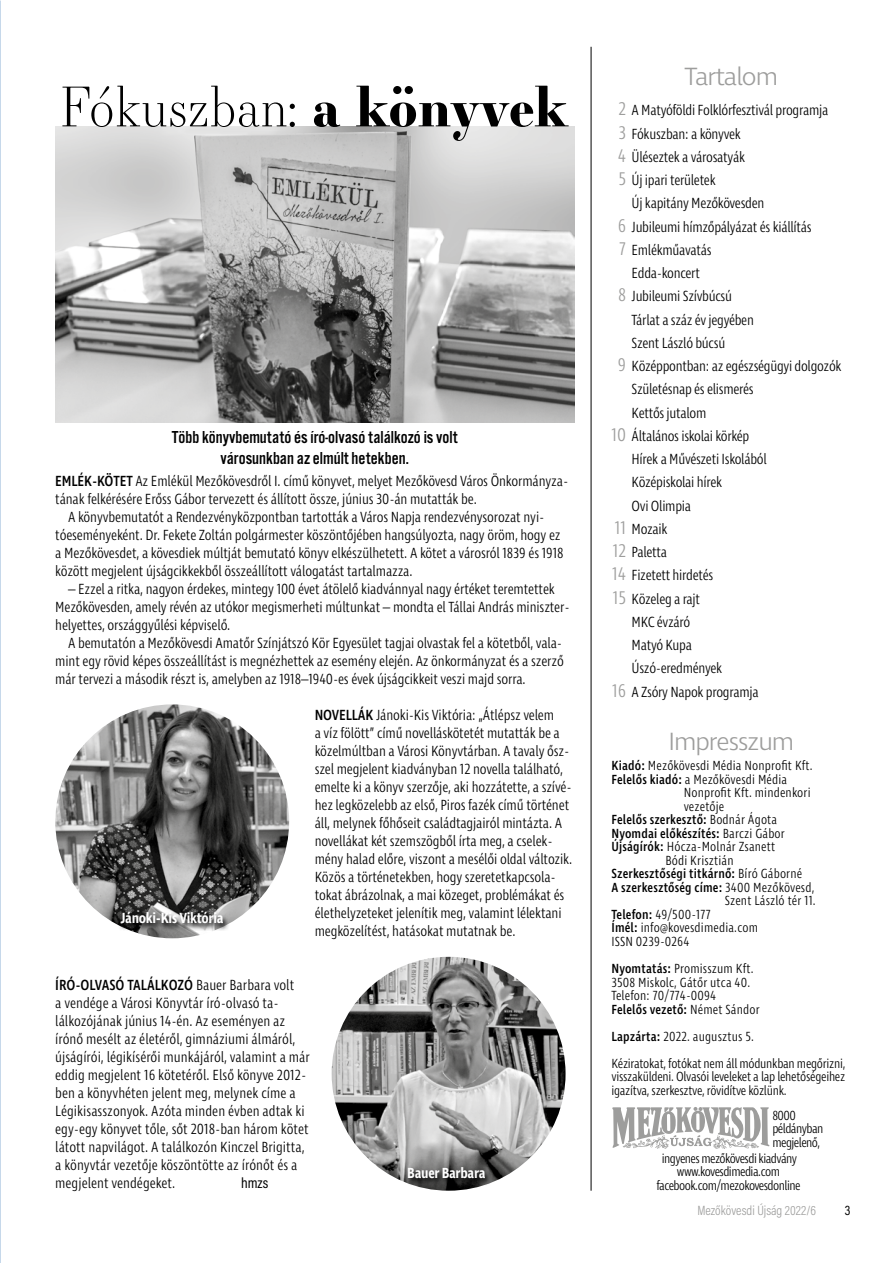
<style>
.page{position:relative;width:893px;height:1263px;background:#fff}
.page>*{position:absolute;margin:0;border:0;box-sizing:border-box;transform-origin:0 0}
.t1{font:300 54px "Essonnes Display";color:#000}
.t2{font:300 25.5px "Ingra";letter-spacing:-.04em;color:#9d9d9c}
.t3{font:300 18.75px/23.2px "Ingra Cd";color:#9d9d9c;text-align:justify}
.t4{font:18px/21.6px "Alternate Got No 3 D";color:#000;text-align:center}
.t5{font:300 15px/18px "Ingra Cd";letter-spacing:-.01em;color:#000}
.t6{font:600 15px "Ingra Cd";letter-spacing:-.02em;color:#fff}
.t7{font:15px "Acumin Pro Cond";color:#000}
.t8{font:300 13.5px/13.5px "Ingra Cd";letter-spacing:.01em;color:#000}
.t9{font:300 13.5px/27px "Ingra Cd";letter-spacing:-.02em;color:#000}
.t10{font:500 13.5px "Ingra Cd";letter-spacing:.01em;color:#000}
.t11{font:300 13.5px/13.5px "Ingra Cd";letter-spacing:-.04em;color:#000}
.t12{font:300 13.5px "Acumin Pro Cond";color:#9d9d9c}
.t13{font:13.5px "Acumin Pro Cond";color:#000}
.s1{font-weight:700}
.s2{font-weight:500}
.s3{font-weight:300}
</style>
<div class="page">
<img style="left:55px;top:126px;width:519px;height:297px">
<hr style="left:591px;top:47px;width:1px;height:1144px;background:#000">
<svg style="left:612px;top:1107px;width:157px;height:42px"></svg>
<img style="left:332px;top:957px;width:234px;height:234px;border-radius:117px">
<img style="left:55px;top:704px;width:234px;height:234px;border-radius:117px">
<svg style="left:119px;top:911px;width:111px;height:20px;background:#686867"></svg>
<svg style="left:406px;top:1166px;width:86px;height:20px;background:#424242"></svg>
<h1 class="t1" style="left:60px;top:69px;width:510px">Fókuszban: <span class="s1">a könyvek</span></h1>
<p class="t4" style="left:172px;top:426px;width:287px">Több könyvbemutató és író-olvasó találkozó is volt városunkban az elmúlt hetekben.</p>
<p class="t5" style="left:55px;top:473px;width:514px"><span class="s2">EMLÉK-KÖTET</span> Az Emlékül Mezőkövesdről I. című könyvet, melyet Mezőkövesd Város Önkormányza-</p>
<p class="t5" style="left:55px;top:491px;width:423px">tának felkérésére Erőss Gábor tervezett és állított össze, június 30-án mutatták be.</p>
<p class="t5" style="left:68px;top:509px;width:478px">A könyvbemutatót a Rendezvényközpontban tartották a Város Napja rendezvénysorozat nyi-</p>
<p class="t5" style="left:55px;top:527px;width:507px">tóeseményeként. Dr. Fekete Zoltán polgármester köszöntőjében hangsúlyozta, nagy öröm, hogy ez</p>
<p class="t5" style="left:55px;top:545px;width:510px">a Mezőkövesdet, a kövesdiek múltját bemutató könyv elkészülhetett. A kötet a városról 1839 és 1918</p>
<p class="t5" style="left:55px;top:563px;width:359px">között megjelent újságcikkekből összeállított válogatást tartalmazza.</p>
<p class="t5" style="left:55px;top:581px;width:516px;text-indent:13px">– Ezzel a ritka, nagyon érdekes, mintegy 100 évet átölelő kiadvánnyal nagy értéket teremtettek<br>Mezőkövesden, amely révén az utókor megismerheti múltunkat – mondta el Tállai András miniszter&shy;helyettes, országgyűlési képviselő.</p>
<p class="t5" style="left:55px;top:635px;width:510px;text-indent:13px">A bemutatón a Mezőkövesdi Amatőr Színjátszó Kör Egyesület tagjai olvastak fel a kötetből, vala&shy;mint egy rövid képes összeállítást is megnézhettek az esemény elején. Az önkormányzat és a szerző már tervezi a második részt is, amelyben az 1918–1940-es évek újságcikkeit veszi majd sorra.</p>
<p class="t5" style="left:315px;top:707px;width:259px"><span class="s2">NOVELLÁK</span> Jánoki-Kis Viktória: „Átlépsz velem<br>a víz fölött” című novelláskötetét mutatták be a közelmúltban a Városi Könyvtárban. A tavaly ős - szel megjelent kiadványban 12 novella található, emelte ki a könyv szerzője, aki hozzátette, a szívé&shy;hez legközelebb az első, Piros fazék című történet áll, melynek főhőseit családtagjairól mintázta. A novellákat két szemszögből írta meg, a cselek&shy;mény halad előre, viszont a mesélői oldal változik.<br>Közös a történetekben, hogy szeretetkapcsola&shy;tokat ábrázolnak, a mai közeget, problémákat és élethelyzeteket jelenítik meg, valamint lélektani megközelítést, hatásokat mutatnak be.</p>
<p class="t5" style="left:55px;top:977px;width:256px"><span class="s2">ÍRÓ-OLVASÓ TALÁLKOZÓ</span> Bauer Barbara volt<br>a vendége a Városi Könyvtár író-olvasó ta&shy;lálkozójának június 14-én. Az eseményen az írónő mesélt az életéről, gimnáziumi álmáról, újságírói, légikísérői munkájáról, valamint a már eddig megjelent 16 kötetéről. Első könyve 2012- ben a könyvhéten jelent meg, melynek címe a Légikisasszonyok. Azóta minden évben adtak ki egy-egy könyvet tőle, sőt 2018-ban három kötet látott napvilágot. A találkozón Kinczel Brigitta, a könyvtár vezetője köszöntötte az írónőt és a megjelent vendégeket.</p>
<p class="t6" style="left:121px;top:909px;width:104px">Jánoki-Kis Viktória</p>
<p class="t6" style="left:407px;top:1164px;width:80px">Bauer Barbara</p>
<p class="t7" style="left:241px;top:1173px;width:29px">hmzs</p>
<h2 class="t2" style="left:685px;top:61px;width:95px">Tartalom</h2>
<p class="t3" style="left:618px;top:98px;width:10px">2<br>3<br>4<br>5</p>
<p class="t3" style="left:618px;top:215px;width:10px">6<br>7</p>
<p class="t3" style="left:618px;top:284px;width:10px">8</p>
<p class="t5" style="left:632px;top:99px;width:211px;line-height:23.2px">A Matyóföldi Folklórfesztivál programja<br>Fókuszban: a könyvek<br>Üléseztek a városatyák<br>Új ipari területek<br>Új kapitány Mezőkövesden<br>Jubileumi hímzőpályázat és kiállítás<br>Emlékműavatás<br>Edda-koncert<br>Jubileumi Szívbúcsú<br>Tárlat a száz év jegyében<br>Szent László búcsú<br>Középpontban: az egészségügyi dolgozók<br>Születésnap és elismerés<br>Kettős jutalom<br>Általános iskolai körkép<br>Hírek a Művészeti Iskolából<br>Középiskolai hírek<br>Ovi Olimpia<br>Mozaik<br>Paletta<br>Fizetett hirdetés<br>Közeleg a rajt<br>MKC évzáró<br>Matyó Kupa<br>Úszó-eredmények<br>A Zsóry Napok programja</p>
<p class="t3" style="left:618px;top:354px;width:10px">9</p>
<p class="t3" style="left:611px;top:424px;width:16px">10</p>
<p class="t3" style="left:612px;top:517px;width:16px">11<br>12<br>14<br>15</p>
<p class="t3" style="left:612px;top:680px;width:16px">16</p>
<h2 class="t2" style="left:668px;top:725px;width:127px">Impresszum</h2>
<p class="t8" style="left:611px;top:760px;width:203px"><span class="s2">Kiadó:</span> Mezőkövesdi Média Nonprofit Kft.</p>
<p class="t8" style="left:611px;top:773px;width:177px"><span class="s2">Felelős kiadó:</span> a Mezőkövesdi Média</p>
<p class="t8" style="left:684px;top:787px;width:128px">Nonprofit Kft. mindenkori</p>
<p class="t8" style="left:684px;top:800px;width:42px">vezetője</p>
<p class="t10" style="left:611px;top:811px;width:167px">Felelős szerkesztő: <span class="s3">Bodnár Ágota</span></p>
<p class="t10" style="left:611px;top:825px;width:175px">Nyomdai előkészítés: <span class="s3">Barczi Gábor</span></p>
<p class="t8" style="left:611px;top:841px;width:165px"><span class="s2">Újságírók:</span> Hócza-Molnár Zsanett</p>
<p class="t8" style="left:665px;top:854px;width:70px">Bódi Krisztián</p>
<p class="t10" style="left:611px;top:865px;width:192px">Szerkesztőségi titkárnő: <span class="s3">Bíró Gáborné</span></p>
<p class="t10" style="left:611px;top:879px;width:204px">A szerkesztőség címe: <span class="s3">3400 Mezőkövesd,</span></p>
<p class="t8" style="left:725px;top:895px;width:92px">Szent László tér 11.</p>
<p class="t9" style="left:611px;top:902px;width:101px"><span class="s2">Telefon:</span> 49/500-177</p>
<p class="t8" style="left:611px;top:922px;width:148px"><span class="s2">Ímél:</span> info@kovesdimedia.com</p>
<p class="t8" style="left:611px;top:935px;width:79px">ISSN 0239-0264</p>
<p class="t8" style="left:611px;top:962px;width:150px"><span class="s2">Nyomtatás:</span> Promisszum Kft.<br>3508 Miskolc, Gátőr utca 40.<br>Telefon: 70/774-0094<br><span class="s2">Felelős vezető:</span> Német Sándor</p>
<p class="t9" style="left:611px;top:1023px;width:235px"><span class="s2">Lapzárta:</span> 2022. augusztus 5.<br>Kéziratokat, fotókat nem áll módunkban megőrizni,</p>
<p class="t9" style="left:611px;top:1070px;width:235px;line-height:13.5px">visszaküldeni. Olvasói leveleket a lap lehetőségeihez igazítva, szerkesztve, rövidítve közlünk.</p>
<p class="t11" style="left:772px;top:1109px;width:53px">8000 példányban megjelenő,</p>
<p class="t11" style="left:656px;top:1152px;width:146px;text-align:center">ingyenes mezőkövesdi kiadvány www.kovesdimedia.com facebook.com/mezokovesdonline</p>
<p class="t12" style="left:698px;top:1202px;width:120px">Mezőkövesdi Újság 2022/6</p>
<p class="t13" style="left:845px;top:1202px;width:7px">3</p>
</div>
